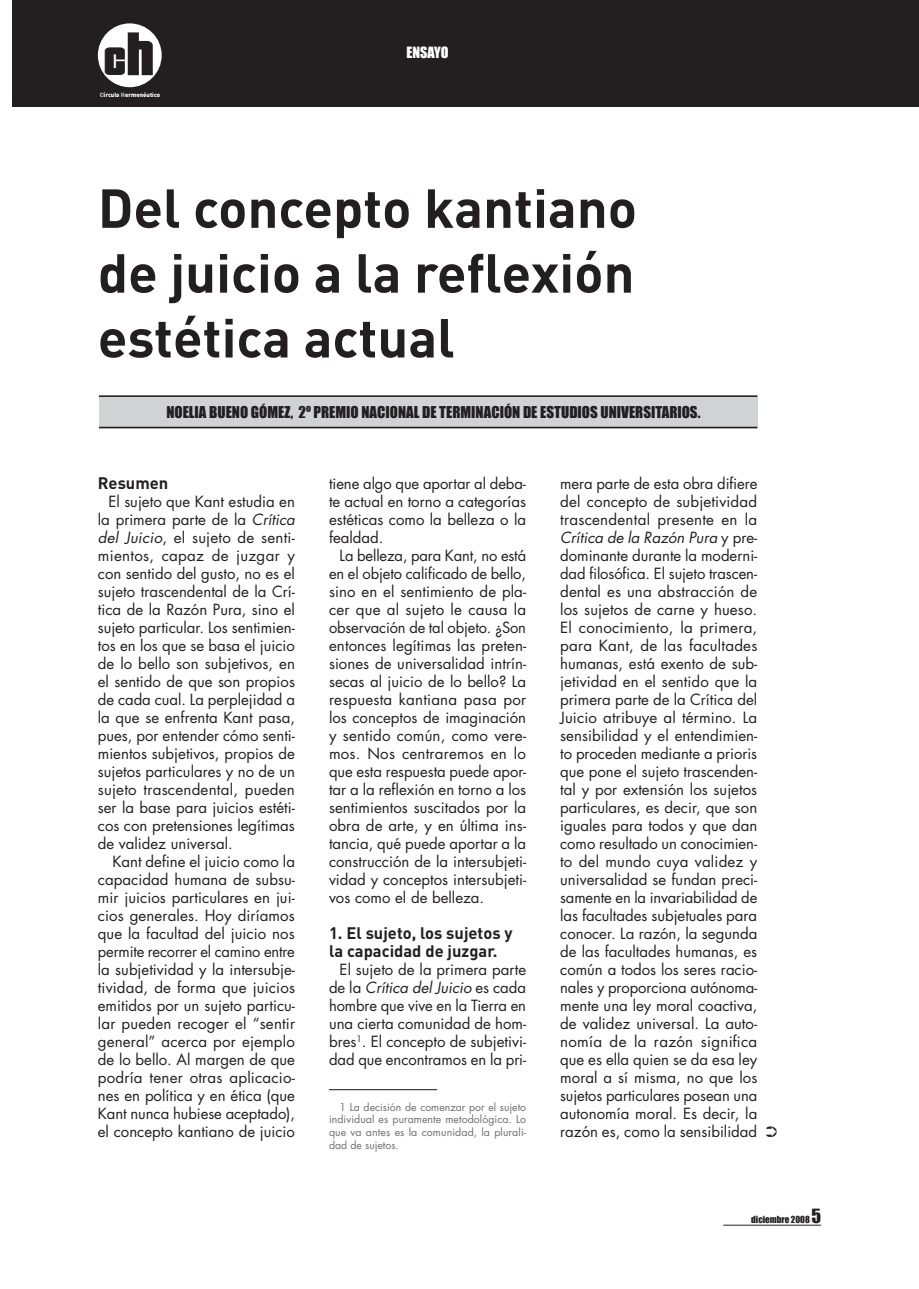
<style>
.page{position:relative;width:919px;height:1289px;background:#fff}
.page>*{position:absolute;margin:0;border:0;box-sizing:border-box;transform-origin:0 0}
.t1{font:700 54px/64.8px "DIN";color:#231f20;text-align:justify}
.t2{font:43.5px "Pricedown";color:#231f20}
.t3{font:700 16.5px/18px "DIN";color:#231f20}
.t4{font:15px/18px "Futura";color:#231f20;text-align:justify}
.t5{font:15px "Impact";color:#231f20}
.t6{font:14.25px "Impact";color:#fff}
.t7{font:10.5px/12.6px "Futura";letter-spacing:.01em;color:#6c6d70;text-align:justify}
.t8{font:9px "Impact";color:#231f20}
.t9{font:900 6px "DIN";color:#fff}
.s1{font-size:54px}
.s2{color:#bcbdc0}
.s3{font-style:italic}
.s4{font-size:18px}
</style>
<div class="page">
<hr style="left:723px;top:1224px;width:98px;height:1px;background:#231f20">
<div style="left:13px;top:0;width:905px;height:106px;background:#231f20"></div>
<div style="left:98px;top:23px;width:64px;height:64px;background:#fff;border-radius:50%"></div>
<hr style="left:329px;top:1089px;width:108px;height:1px;background:#231f20">
<div style="left:99px;top:395px;width:658px;height:34px;background:#d1d2d4"></div>
<hr style="left:99px;top:395px;width:658px;height:2px;background:#231f20">
<hr style="left:99px;top:427px;width:658px;height:1px;background:#231f20">
<h2 class="t2" style="left:104px;top:41px;width:52px">c<span class="s1">h</span></h2>
<p class="t9" style="left:100px;top:91px;width:62px"><span class="s2">C</span>írculo <span class="s2">H</span>ermenéutico</p>
<p class="t6" style="left:406px;top:41px;width:43px">ENSAYO</p>
<h1 class="t1" style="left:98px;top:173px;width:540px">Del concepto kantiano de juicio a la reflexión estética actual</h1>
<p class="t5" style="left:166px;top:400px;width:535px">NOELIA BUENO GÓMEZ, 2º PREMIO NACIONAL DE TERMINACIÓN DE ESTUDIOS UNIVERSITARIOS.</p>
<p class="t3" style="left:98px;top:473px;width:72px">Resumen</p>
<p class="t4" style="left:98px;top:492px;width:199px;text-indent:11px">El sujeto que Kant estudia en la primera parte de la <span class="s3">Crítica del Juicio</span>, el sujeto de senti&shy;mientos, capaz de juzgar y con sentido del gusto, no es el sujeto trascendental de la Crí&shy;tica de la Razón Pura, sino el sujeto particular. Los sentimien&shy;tos en los que se basa el juicio de lo bello son subjetivos, en el sentido de que son propios de cada cual. La perplejidad a la que se enfrenta Kant pasa, pues, por entender cómo senti&shy;mientos subjetivos, propios de sujetos particulares y no de un sujeto trascendental, pueden ser la base para juicios estéti&shy;cos con pretensiones legítimas de validez universal.</p>
<p class="t4" style="left:98px;top:852px;width:199px;text-indent:15px">Kant define el juicio como la capacidad humana de subsu&shy;mir juicios particulares en jui&shy;cios generales. Hoy diríamos que la facultad del juicio nos permite recorrer el camino entre la subjetividad y la intersubje&shy;tividad, de forma que juicios emitidos por un sujeto particu&shy;lar pueden recoger el “sentir general” acerca por ejemplo de lo bello. Al margen de que podría tener otras aplicacio&shy;nes en política y en ética (que Kant nunca hubiese aceptado), el concepto kantiano de juicio</p>
<p class="t4" style="left:329px;top:474px;width:199px">tiene algo que aportar al deba&shy;te actual en torno a categorías estéticas como la belleza o la fealdad.</p>
<p class="t4" style="left:329px;top:546px;width:199px;text-indent:11px">La belleza, para Kant, no está en el objeto calificado de bello, sino en el sentimiento de pla&shy;cer que al sujeto le causa la observación de tal objeto. ¿Son entonces legítimas las preten&shy;siones de universalidad intrín&shy;secas al juicio de lo bello? La respuesta kantiana pasa por los conceptos de imaginación y sentido común, como vere&shy;mos. Nos centraremos en lo que esta respuesta puede apor&shy;tar a la reflexión en torno a los sentimientos suscitados por la obra de arte, y en última ins&shy;tancia, qué puede aportar a la construcción de la intersubjeti&shy;vidad y conceptos intersubjeti&shy;vos como el de belleza.</p>
<p class="t3" style="left:329px;top:923px;width:185px">1. El sujeto, los sujetos y la capacidad de juzgar.</p>
<p class="t4" style="left:329px;top:960px;width:199px;text-indent:11px">El sujeto de la primera parte de la <span class="s3">Crítica del Juicio</span> es cada hombre que vive en la Tierra en una cierta comunidad de hom&shy;bres<sup>1</sup>. El concepto de subjetivi&shy;dad que encontramos en la pri-</p>
<p class="t7" style="left:329px;top:1100px;width:199px;text-indent:11px">1 La decisión de comenzar por el sujeto individual es puramente metodológica. Lo que va antes es la comunidad, la plurali&shy;dad de sujetos.</p>
<p class="t4" style="left:560px;top:474px;width:199px">mera parte de esta obra difiere del concepto de subjetividad trascendental presente en la <span class="s3">Crítica de la Razón Pura</span> y pre&shy;dominante durante la moderni&shy;dad filosófica. El sujeto trascen&shy;dental es una abstracción de los sujetos de carne y hueso.<br>El conocimiento, la primera, para Kant, de las facultades humanas, está exento de sub&shy;jetividad en el sentido que la primera parte de la Crítica del Juicio atribuye al término. La sensibilidad y el entendimien&shy;to proceden mediante a prioris que pone el sujeto trascenden&shy;tal y por extensión los sujetos particulares, es decir, que son iguales para todos y que dan como resultado un conocimien&shy;to del mundo cuya validez y universalidad se fundan preci&shy;samente en la invariabilidad de las facultades subjetuales para conocer. La razón, la segunda de las facultades humanas, es común a todos los seres racio&shy;nales y proporciona autónoma&shy;mente una ley moral coactiva, de validez universal. La auto&shy;nomía de la razón significa que es ella quien se da esa ley moral a sí misma, no que los sujetos particulares posean una autonomía moral. Es decir, la razón es, como la sensibilidad</p>
<p class="t8" style="left:751px;top:1212px;width:71px">diciembre 2008 <span class="s4">5</span></p>
</div>
